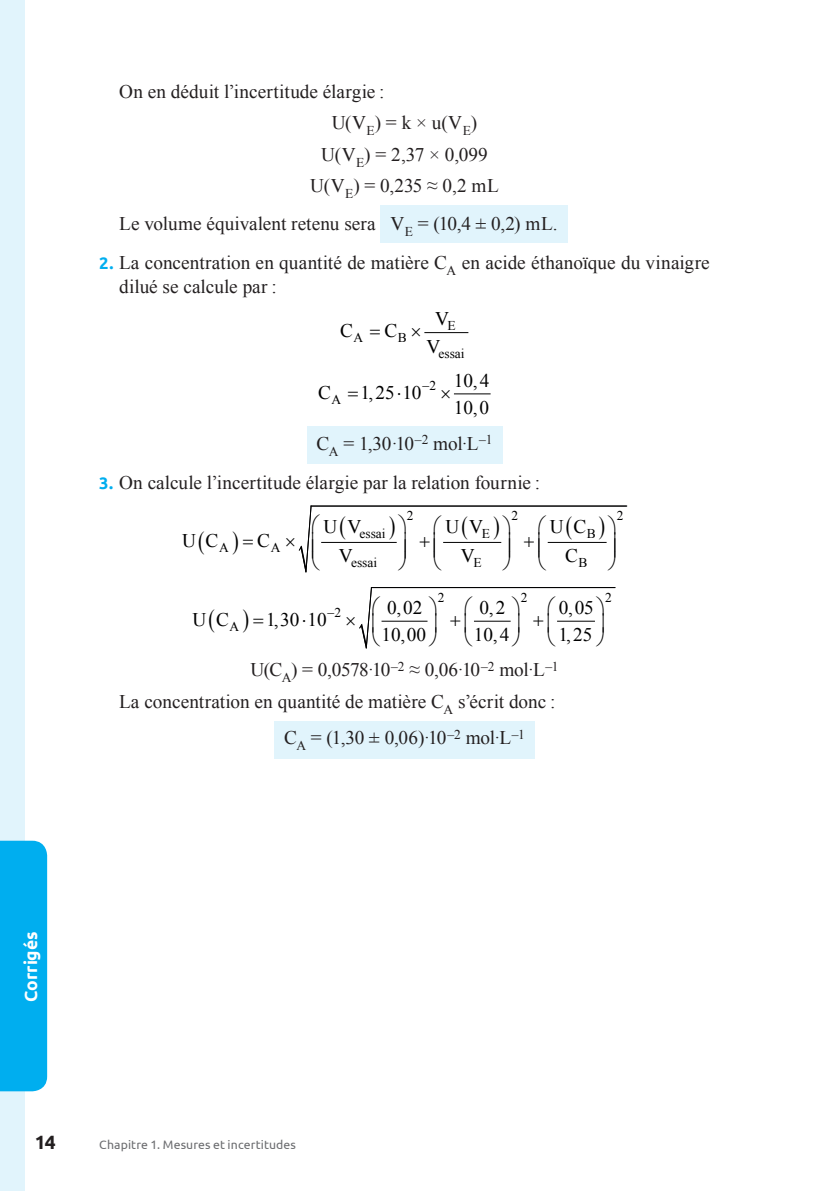
<style>
.page{position:relative;width:819px;height:1191px;background:#fff}
.page>*{position:absolute;margin:0;border:0;box-sizing:border-box;transform-origin:0 0}
.t1{font:19.25px/24.2px "Times New Roman";color:#231f20}
.t2{font:19.25px "Times New Roman";color:#000001}
.t3{font:700 19.25px "Ubuntu";color:#231f20}
.t4{font:700 17.5px "Ubuntu";letter-spacing:-.005em;color:#fff}
.t5{font:13.47px "Times New Roman";letter-spacing:-.005em;color:#000001}
.t6{font:12.25px "Ubuntu";letter-spacing:.01em;color:#6c6d70}
.s1{font-family:"Ubuntu";font-weight:700;font-size:16.62px;color:#00aeef}
</style>
<div class="page">
<div style="left:0;top:0;width:25px;height:1191px;background:#e1f4fc"></div>
<div style="left:306px;top:427px;width:196px;height:37px;background:#e1f4fc"></div>
<div style="left:274px;top:721px;width:261px;height:37px;background:#e1f4fc"></div>
<div style="left:380px;top:205px;width:187px;height:37px;background:#e1f4fc"></div>
<hr style="left:425px;top:332px;width:43px;height:1px;background:#000001">
<hr style="left:454px;top:393px;width:36px;height:1px;background:#000001">
<div style="left:0;top:840px;width:47px;height:251px;background:#00aeef"></div>
<svg style="left:298px;top:505px;width:328px;height:68px"></svg>
<svg style="left:359px;top:587px;width:256px;height:62px"></svg>
<p class="t1" style="left:119px;top:79px;width:267px">On en déduit l’incertitude élargie :</p>
<p class="t1" style="left:332px;top:110px;width:147px">U(V<sub>E</sub>) = k × u(V<sub>E</sub>)</p>
<p class="t1" style="left:321px;top:142px;width:168px">U(V<sub>E</sub>) = 2,37 × 0,099</p>
<p class="t1" style="left:310px;top:173px;width:190px">U(V<sub>E</sub>) = 0,235 ≈ 0,2 mL</p>
<p class="t1" style="left:119px;top:211px;width:440px">Le volume équivalent retenu sera V<sub>E</sub> = (10,4 ± 0,2) mL.</p>
<p class="t1" style="left:119px;top:250px;width:592px;text-indent:-20px"><span class="s1">2.</span> La concentration en quantité de matière C<sub>A</sub> en acide éthanoïque du vinaigre dilué se calcule par :</p>
<p class="t5" style="left:447px;top:316px;width:10px">E</p>
<p class="t5" style="left:353px;top:329px;width:11px">A</p>
<p class="t5" style="left:398px;top:329px;width:10px">B</p>
<p class="t5" style="left:438px;top:344px;width:27px">essai</p>
<p class="t2" style="left:435px;top:306px;width:15px">V</p>
<p class="t2" style="left:340px;top:318px;width:14px">C</p>
<p class="t2" style="left:384px;top:318px;width:14px">C</p>
<p class="t2" style="left:426px;top:333px;width:15px">V</p>
<p class="t5" style="left:422px;top:376px;width:16px">−2</p>
<p class="t2" style="left:454px;top:367px;width:37px">10,4</p>
<p class="t2" style="left:318px;top:379px;width:14px">C</p>
<p class="t2" style="left:360px;top:379px;width:62px">1,25 10</p>
<p class="t5" style="left:331px;top:390px;width:11px">A</p>
<p class="t2" style="left:454px;top:394px;width:37px">10,0</p>
<p class="t1" style="left:316px;top:431px;width:177px">C<sub>A</sub> = 1,30·10<sup>–2</sup> mol·L<sup>–1</sup></p>
<p class="t1" style="left:99px;top:470px;width:442px"><span class="s1">3.</span> On calcule l’incertitude élargie par la relation fournie :</p>
<p class="t5" style="left:407px;top:506px;width:8px">2</p>
<p class="t5" style="left:511px;top:506px;width:8px">2</p>
<p class="t5" style="left:617px;top:506px;width:8px">2</p>
<p class="t5" style="left:359px;top:524px;width:27px">essai</p>
<p class="t5" style="left:481px;top:524px;width:10px">E</p>
<p class="t5" style="left:587px;top:524px;width:10px">B</p>
<p class="t5" style="left:219px;top:538px;width:11px">A</p>
<p class="t5" style="left:271px;top:538px;width:11px">A</p>
<p class="t5" style="left:351px;top:554px;width:27px">essai</p>
<p class="t5" style="left:473px;top:554px;width:10px">E</p>
<p class="t5" style="left:578px;top:554px;width:10px">B</p>
<p class="t2" style="left:323px;top:513px;width:39px">U V</p>
<p class="t2" style="left:445px;top:513px;width:39px">U V</p>
<p class="t2" style="left:550px;top:513px;width:38px">U C</p>
<p class="t2" style="left:182px;top:528px;width:38px">U C</p>
<p class="t2" style="left:257px;top:528px;width:14px">C</p>
<p class="t2" style="left:339px;top:543px;width:15px">V</p>
<p class="t2" style="left:461px;top:543px;width:15px">V</p>
<p class="t2" style="left:565px;top:543px;width:14px">C</p>
<p class="t5" style="left:438px;top:588px;width:8px">2</p>
<p class="t5" style="left:521px;top:588px;width:8px">2</p>
<p class="t5" style="left:605px;top:588px;width:8px">2</p>
<p class="t5" style="left:327px;top:604px;width:16px">−2</p>
<p class="t2" style="left:387px;top:594px;width:37px">0,02</p>
<p class="t2" style="left:479px;top:594px;width:27px">0,2</p>
<p class="t2" style="left:558px;top:594px;width:37px">0,05</p>
<p class="t2" style="left:193px;top:606px;width:38px">U C</p>
<p class="t2" style="left:266px;top:606px;width:62px">1,30 10</p>
<p class="t5" style="left:229px;top:617px;width:11px">A</p>
<p class="t2" style="left:381px;top:622px;width:46px">10,00</p>
<p class="t2" style="left:474px;top:622px;width:37px">10,4</p>
<p class="t2" style="left:558px;top:622px;width:36px">1,25</p>
<p class="t1" style="left:119px;top:654px;width:441px;line-height:31.5px;text-align:right">U(C<sub>A</sub>) = 0,0578·10<sup>–2</sup> ≈ 0,06·10<sup>–2</sup> mol·L<sup>–1<br></sup>La concentration en quantité de matière C<sub>A</sub> s’écrit donc :</p>
<p class="t1" style="left:284px;top:725px;width:242px">C<sub>A</sub> = (1,30 ± 0,06)·10<sup>–2</sup> mol·L<sup>–1</sup></p>
<p class="t4" style="left:20px;top:1002px;width:72px;rotate:-90deg">Corrigés</p>
<p class="t3" style="left:35px;top:1130px;width:23px">14</p>
<p class="t6" style="left:99px;top:1137px;width:198px">Chapitre 1. Mesures et incertitudes</p>
</div>
